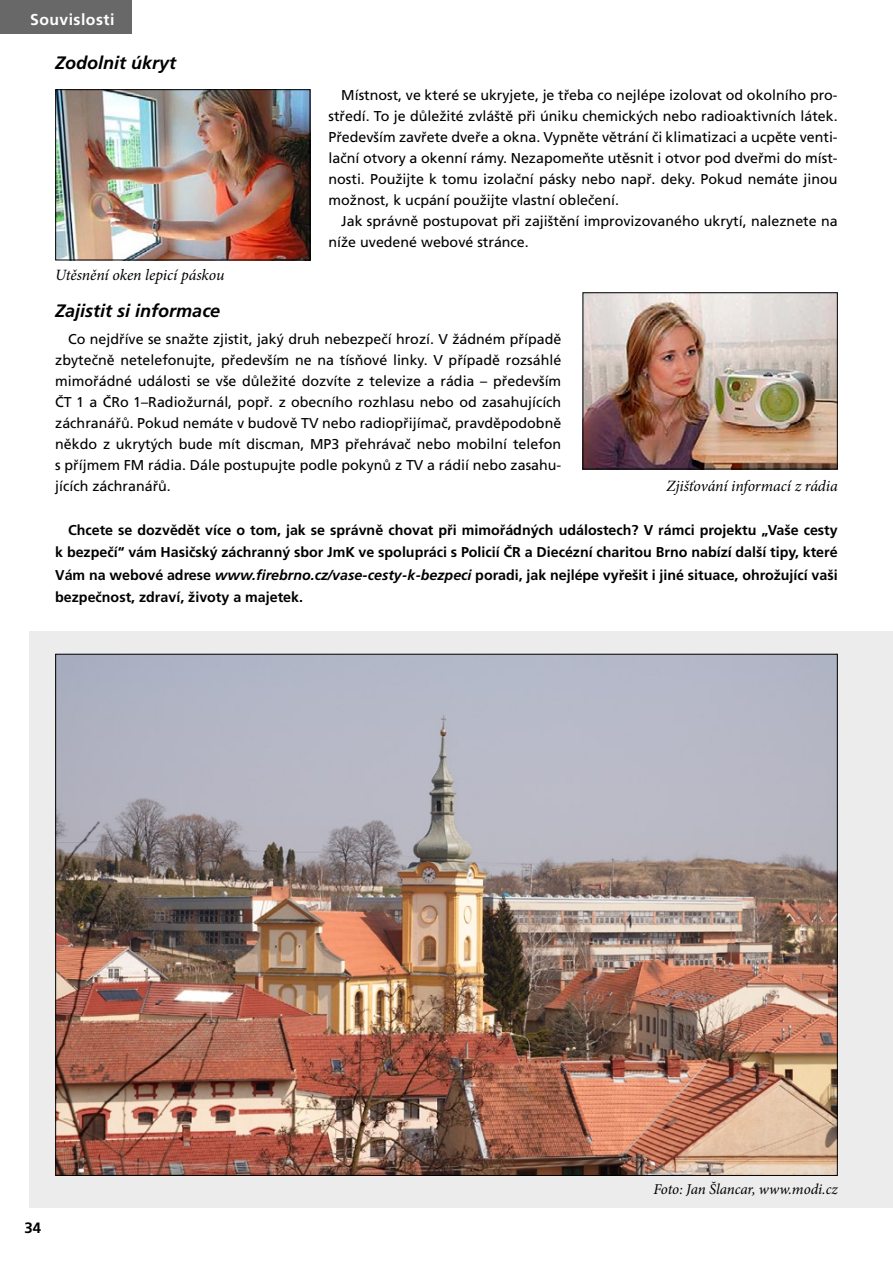
<style>
.page{position:relative;width:893px;height:1263px;background:#fff}
.page>*{position:absolute;margin:0;border:0;box-sizing:border-box;transform-origin:0 0}
.t1{font:italic 700 18px "Frutiger CE";color:#000}
.t2{font:italic 15.75px "Minion Pro";letter-spacing:-.01em;color:#000}
.t3{font:700 15.75px "Frutiger CE";letter-spacing:.03em;color:#fff}
.t4{font:italic 15px "Minion Pro";letter-spacing:-.005em;color:#000}
.t5{font:700 15px "Frutiger CE";color:#000}
.t6{font:14.25px/21px "Frutiger CE";color:#000;text-align:justify}
.t7{font:700 14.25px/22.5px "Frutiger CE";color:#000;text-align:justify}
.s1{font-style:italic}
</style>
<div class="page">
<div style="left:30px;top:631px;width:863px;height:577px;background:#ececec"></div>
<img style="left:57px;top:91px;width:251px;height:167px">
<div style="left:55px;top:89px;width:255px;height:171px;border:1px solid #000"></div>
<img style="left:585px;top:294px;width:251px;height:173px">
<div style="left:583px;top:292px;width:255px;height:177px;border:1px solid #000"></div>
<div style="left:0;top:0;width:132px;height:34px;background:#686868"></div>
<img style="left:57px;top:656px;width:779px;height:518px">
<p class="t3" style="left:30px;top:11px;width:86px">Souvislosti</p>
<p class="t1" style="left:55px;top:53px;width:123px">Zodolnit úkryt</p>
<p class="t2" style="left:55px;top:265px;width:171px">Utěsnění oken lepicí páskou</p>
<p class="t6" style="left:341px;top:85px;width:498px">Místnost, ve které se ukryjete, je třeba co nejlépe izolovat od okolního pro-</p>
<p class="t6" style="left:328px;top:106px;width:511px">středí. To je důležité zvláště při úniku chemických nebo radioaktivních látek.</p>
<p class="t6" style="left:328px;top:127px;width:511px">Především zavřete dveře a okna. Vypněte větrání či klimatizaci a ucpěte venti-</p>
<p class="t6" style="left:328px;top:148px;width:511px">lační otvory a okenní rámy. Nezapomeňte utěsnit i otvor pod dveřmi do míst-</p>
<p class="t6" style="left:328px;top:169px;width:511px">nosti. Použijte k tomu izolační pásky nebo např. deky. Pokud nemáte jinou</p>
<p class="t6" style="left:328px;top:190px;width:292px">možnost, k ucpání použijte vlastní oblečení.</p>
<p class="t6" style="left:341px;top:211px;width:498px">Jak správně postupovat při zajištění improvizovaného ukrytí, naleznete na</p>
<p class="t6" style="left:328px;top:232px;width:202px">níže uvedené webové stránce.</p>
<p class="t1" style="left:55px;top:300px;width:167px">Zajistit si informace</p>
<p class="t6" style="left:55px;top:328px;width:508px;text-indent:13px">Co nejdříve se snažte zjistit, jaký druh nebezpečí hrozí. V žádném případě zbytečně netelefonujte, především ne na tísňové linky. V případě rozsáhlé mimořádné události se vše důležité dozvíte z televize a rádia – především ČT 1 a ČRo 1–Radiožurnál, popř. z obecního rozhlasu nebo od zasahujících záchranářů. Pokud nemáte v budově TV nebo radiopřijímač, pravděpodobně někdo z ukrytých bude mít discman, MP3 přehrávač nebo mobilní telefon s příjmem FM rádia. Dále postupujte podle pokynů z TV a rádií nebo zasahu&shy;jících záchranářů.</p>
<p class="t7" style="left:55px;top:518px;width:784px;text-indent:13px">Chcete se dozvědět více o tom, jak se správně chovat při mimořádných událostech? V rámci projektu „Vaše cesty k bezpečí“ vám Hasičský záchranný sbor JmK ve spolupráci s Policií ČR a Diecézní charitou Brno nabízí další tipy, které Vám na webové adrese <span class="s1">www.firebrno.cz/vase-cesty-k-bezpeci</span> poradi, jak nejlépe vyřešit i jiné situace, ohrožující vaši bezpečnost, zdraví, životy a majetek.</p>
<p class="t2" style="left:666px;top:475px;width:173px">Zjišťování informací z rádia</p>
<p class="t5" style="left:25px;top:1219px;width:9px">34</p>
<p class="t4" style="left:654px;top:1179px;width:186px">Foto: Jan Šlancar, www.modi.cz</p>
</div>
